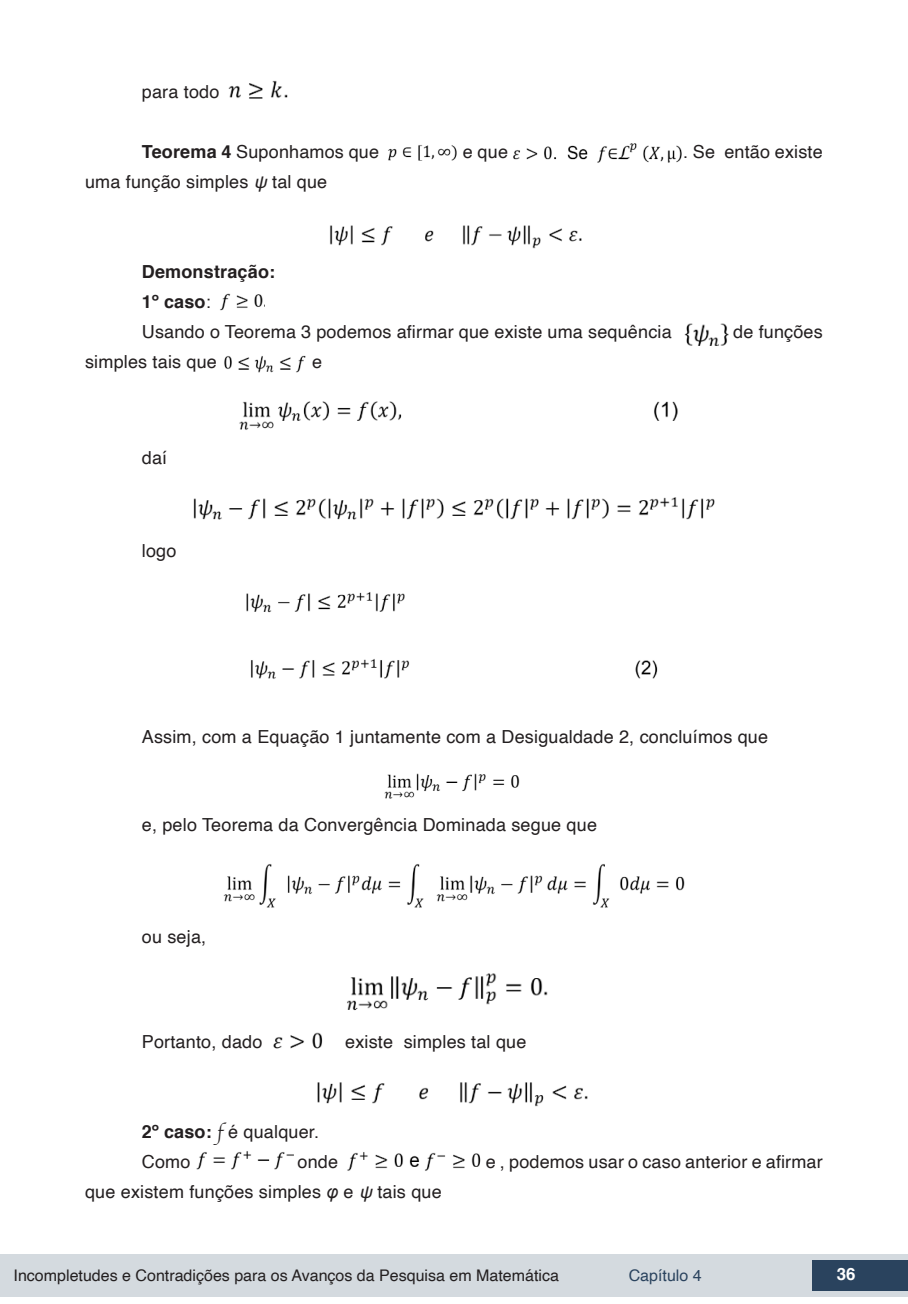
<style>
.page{position:relative;width:908px;height:1304px;background:#fff}
.page>*{position:absolute;margin:0;border:0;box-sizing:border-box;transform-origin:0 0}
.txt{font:18px "Helvetica";letter-spacing:.01em;color:#231f20}
.txt-2{font:700 18px "Helvetica";letter-spacing:.01em;color:#231f20}
.t1{font:700 16.8px "Helvetica";color:#fff}
.t2{font:16px "Helvetica";color:#231f20}
.t3{font:16px "Helvetica";color:#2a435e}
.s1{font-weight:700}
.s2{font-style:italic}
.s3{font-weight:400}
.s4{font-family:"Apple Chancery"}
.s5{font-family:"Arial";font-style:italic}
</style>
<div class="page">
<div style="left:0;top:1254px;width:906px;height:43px;background:#d4dadf"></div>
<div style="left:812px;top:1261px;width:95px;height:30px;background:#2a435e"></div>
<img style="left:228px;top:80px;width:60px;height:19px">
<img style="left:388px;top:145px;width:69px;height:16px">
<img style="left:513px;top:143px;width:169px;height:20px">
<img style="left:330px;top:225px;width:252px;height:23px">
<img style="left:220px;top:293px;width:43px;height:18px">
<img style="left:684px;top:323px;width:43px;height:23px">
<img style="left:224px;top:355px;width:82px;height:18px">
<img style="left:239px;top:401px;width:439px;height:29px">
<img style="left:193px;top:497px;width:522px;height:23px">
<img style="left:246px;top:592px;width:412px;height:87px">
<img style="left:384px;top:773px;width:136px;height:26px">
<img style="left:223px;top:864px;width:462px;height:44px">
<img style="left:347px;top:973px;width:201px;height:38px">
<img style="left:273px;top:1032px;width:50px;height:17px">
<img style="left:317px;top:1082px;width:271px;height:25px">
<img style="left:196px;top:1151px;width:97px;height:19px">
<img style="left:347px;top:1152px;width:134px;height:19px">
<p class="txt" style="left:142px;top:78px;width:79px">para todo</p>
<p class="txt" style="left:142px;top:138px;width:239px"><span class="s1">Teorema 4</span> Suponhamos que</p>
<p class="txt" style="left:462px;top:138px;width:47px">e que</p>
<p class="txt" style="left:682px;top:138px;width:141px">. Se então existe</p>
<p class="txt" style="left:85px;top:168px;width:243px">uma função simples <span class="s2">ψ</span> tal que</p>
<p class="txt-2" style="left:142px;top:257px;width:135px">Demonstração:</p>
<p class="txt-2" style="left:142px;top:287px;width:70px">1º caso<span class="s3">:</span></p>
<p class="txt" style="left:142px;top:318px;width:531px">Usando o Teorema 3 podemos afirmar que existe uma sequência</p>
<p class="txt" style="left:733px;top:318px;width:91px">de funções</p>
<p class="txt" style="left:85px;top:348px;width:133px">simples tais que</p>
<p class="txt" style="left:312px;top:348px;width:12px">e</p>
<p class="txt" style="left:142px;top:443px;width:27px">daí</p>
<p class="txt" style="left:142px;top:537px;width:36px">logo</p>
<p class="txt" style="left:142px;top:723px;width:627px">Assim, com a Equação 1 juntamente com a Desigualdade 2, concluímos que</p>
<p class="txt" style="left:142px;top:811px;width:456px">e, pelo Teorema da Convergência Dominada segue que</p>
<p class="txt" style="left:142px;top:923px;width:66px">ou seja,</p>
<p class="txt" style="left:142px;top:1028px;width:122px">Portanto, dado</p>
<p class="txt" style="left:345px;top:1028px;width:183px">existe simples tal que</p>
<p class="txt" style="left:142px;top:1117px;width:179px"><span class="s1">2º caso:</span> <span class="s4">f</span> é qualquer.</p>
<p class="txt" style="left:142px;top:1147px;width:50px">Como</p>
<p class="txt" style="left:297px;top:1147px;width:42px">onde</p>
<p class="txt" style="left:485px;top:1147px;width:338px">e , podemos usar o caso anterior e afirmar</p>
<p class="txt" style="left:85px;top:1177px;width:358px">que existem funções simples <span class="s5">φ</span> e <span class="s2">ψ</span> tais que</p>
<p class="t2" style="left:14px;top:1263px;width:546px">Incompletudes e Contradições para os Avanços da Pesquisa em Matemática</p>
<p class="t3" style="left:628px;top:1263px;width:74px">Capítulo 4</p>
<p class="t1" style="left:836px;top:1261px;width:20px">36</p>
</div>
